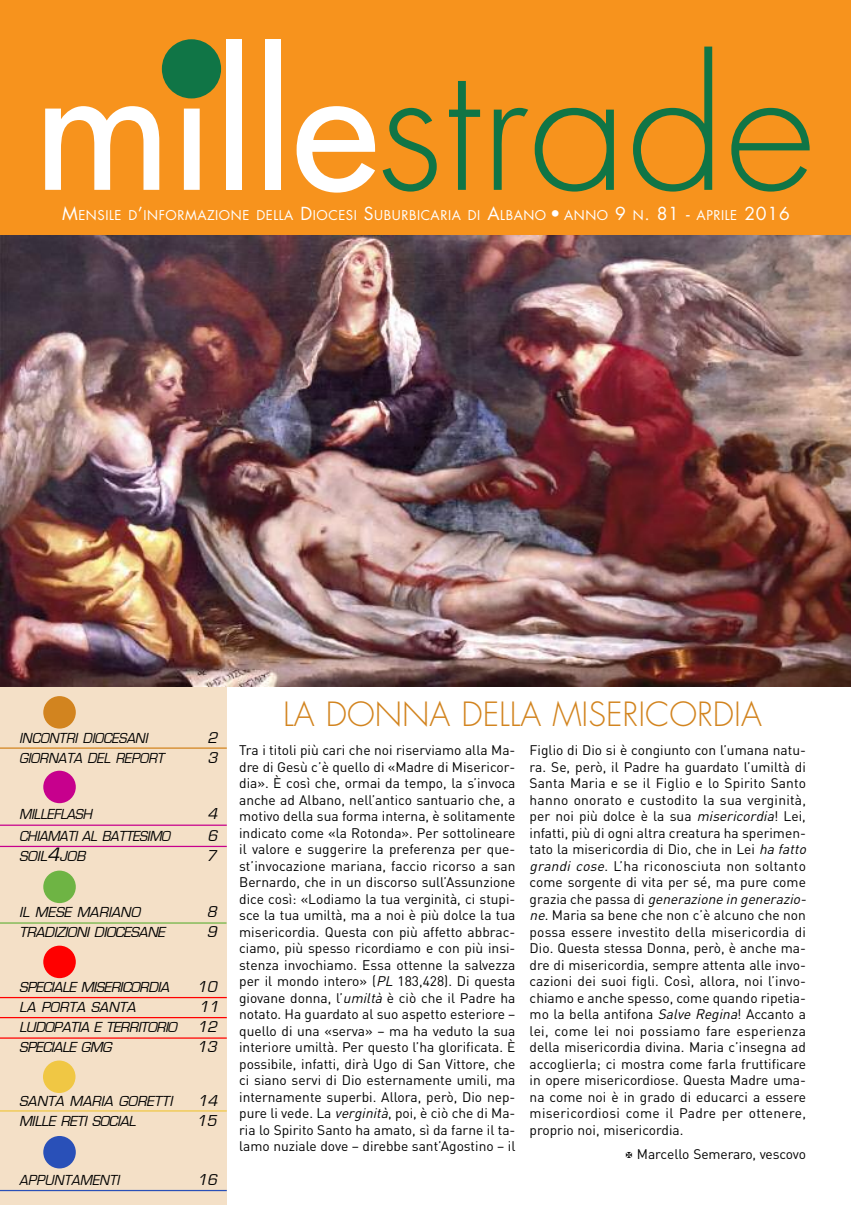
<style>
.page{position:relative;width:851px;height:1205px;background:#fff}
.page>*{position:absolute;margin:0;border:0;box-sizing:border-box;transform-origin:0 0}
.t1{font:300 32.5px "Futura Std";color:#d2841f}
.t2{font:italic 16.25px "Eurostile";color:#000}
.t3{font:italic 15px/20px "Eurostile";letter-spacing:-.025em;color:#000}
.t4{font:italic 15px "Eurostile";letter-spacing:-.025em;color:#000;scale:.95 1}
.t5{font:13.75px/16.5px "DIN";color:#000;text-align:justify}
.t6{font:13.12px "Futura Std";letter-spacing:.04em;color:#fff}
.s1{font-size:17.5px}
.s2{font-size:20px}
.s3{font-size:16.25px}
.s4{font-style:italic}
</style>
<div class="page">
<div style="left:0;top:648px;width:227px;height:557px;background:#f4e0c7"></div>
<div style="left:0;top:0;width:850px;height:236px;background:#f7931d"></div>
<svg style="left:45px;top:106px;width:114px;height:84px"></svg>
<svg style="left:181px;top:96px;width:22px;height:94px"></svg>
<div style="left:226px;top:39px;width:15px;height:151px;background:#fff"></div>
<div style="left:264px;top:39px;width:16px;height:151px;background:#fff"></div>
<svg style="left:296px;top:106px;width:79px;height:87px"></svg>
<svg style="left:382px;top:108px;width:54px;height:84px"></svg>
<svg style="left:449px;top:81px;width:31px;height:109px"></svg>
<svg style="left:493px;top:108px;width:35px;height:82px"></svg>
<svg style="left:534px;top:108px;width:79px;height:84px"></svg>
<svg style="left:633px;top:47px;width:79px;height:145px"></svg>
<svg style="left:731px;top:108px;width:78px;height:84px"></svg>
<div style="left:162px;top:39px;width:59px;height:59px;background:#107546;border-radius:50%"></div>
<img style="left:0;top:235px;width:850px;height:451px">
<div style="left:43px;top:1136px;width:33px;height:32px;background:#2950b8;border-radius:50%"></div>
<div style="left:43px;top:696px;width:33px;height:32px;background:#d2841f;border-radius:50%"></div>
<hr style="left:0;top:747px;width:227px;height:2px;background:#d2841f">
<hr style="left:0;top:1190px;width:227px;height:1px;background:#2950b8">
<div style="left:43px;top:771px;width:33px;height:32px;background:#c7008d;border-radius:50%"></div>
<hr style="left:0;top:824px;width:227px;height:2px;background:#c7008d">
<div style="left:43px;top:945px;width:33px;height:33px;background:#f00;border-radius:50%"></div>
<hr style="left:0;top:1017px;width:227px;height:1px;background:#f00">
<hr style="left:0;top:1037px;width:227px;height:1px;background:#f00">
<hr style="left:0;top:1110px;width:227px;height:1px;background:#f0c744">
<hr style="left:0;top:997px;width:227px;height:1px;background:#f00">
<div style="left:43px;top:870px;width:33px;height:33px;background:#6eb444;border-radius:50%"></div>
<hr style="left:0;top:922px;width:226px;height:1px;background:#6eb444">
<hr style="left:0;top:846px;width:227px;height:1px;background:#c7008d">
<div style="left:43px;top:1060px;width:32px;height:33px;background:#f0c744;border-radius:50%"></div>
<p class="t6" style="left:62px;top:209px;width:729px"><span class="s1">M</span>ENSILE D<span class="s1">’</span>INFORMAZIONE DELLA <span class="s1">D</span>IOCESI <span class="s1">S</span>UBURBICARIA DI <span class="s1">A</span>LBANO <span class="s1">•</span> ANNO <span class="s1">9</span> N<span class="s1">. 81 -</span> APRILE <span class="s1">2016</span></p>
<p class="t4" style="left:19px;top:731px;width:139px">INCONTRI DIOCESANI</p>
<p class="t2" style="left:207px;top:730px;width:15px">2</p>
<p class="t4" style="left:19px;top:751px;width:154px">GIORNATA DEL REPORT</p>
<p class="t2" style="left:207px;top:750px;width:15px">3</p>
<p class="t4" style="left:19px;top:807px;width:81px">MILLEFLASH</p>
<p class="t2" style="left:207px;top:806px;width:15px">4</p>
<p class="t4" style="left:19px;top:829px;width:163px">CHIAMATI AL BATTESIMO</p>
<p class="t2" style="left:207px;top:828px;width:15px">6</p>
<p class="t3" style="left:19px;top:846px;width:71px">SOIL<span class="s2">4</span>JOB</p>
<p class="t2" style="left:206px;top:848px;width:15px">7</p>
<p class="t3" style="left:19px;top:903px;width:125px">IL MESE MARIANO</p>
<p class="t2" style="left:207px;top:904px;width:15px">8</p>
<p class="t3" style="left:19px;top:923px;width:150px">TRADIZIONI DIOCESANE</p>
<p class="t2" style="left:207px;top:924px;width:15px">9</p>
<p class="t3" style="left:19px;top:977px;width:151px">SPECIALE MISERICORDIA</p>
<p class="t2" style="left:197px;top:979px;width:25px">10</p>
<p class="t3" style="left:19px;top:997px;width:118px">LA PORTA SANTA</p>
<p class="t2" style="left:199px;top:999px;width:25px">11</p>
<p class="t3" style="left:19px;top:1017px;width:203px">LUDOPATIA E TERRITORIO <span class="s3">12<br></span>SPECIALE GMG</p>
<p class="t2" style="left:197px;top:1039px;width:25px">13</p>
<p class="t3" style="left:19px;top:1092px;width:157px">SANTA MARIA GORETTI</p>
<p class="t2" style="left:197px;top:1093px;width:25px">14</p>
<p class="t3" style="left:19px;top:1112px;width:118px">MILLE RETI SOCIAL</p>
<p class="t2" style="left:196px;top:1113px;width:25px">15</p>
<p class="t4" style="left:19px;top:1172px;width:110px">APPUNTAMENTI</p>
<p class="t2" style="left:197px;top:1171px;width:25px">16</p>
<h1 class="t1" style="left:283px;top:699px;width:480px">LA DONNA DELLA MISERICORDIA</h1>
<p class="t5" style="left:239px;top:742px;width:278px">Tra i titoli più cari che noi riserviamo alla Ma&shy;dre di Gesù c’è quello di «Madre di Misericor&shy;dia». È così che, ormai da tempo, la s’invoca anche ad Albano, nell’antico santuario che, a motivo della sua forma interna, è solitamente indicato come «la Rotonda». Per sottolineare il valore e suggerire la preferenza per que&shy;st’invocazione mariana, faccio ricorso a san Bernardo, che in un discorso sull’Assunzione dice così: «Lodiamo la tua verginità, ci stupi&shy;sce la tua umiltà, ma a noi è più dolce la tua misericordia. Questa con più affetto abbrac&shy;ciamo, più spesso ricordiamo e con più insi&shy;stenza invochiamo. Essa ottenne la salvezza per il mondo intero» (<span class="s4">PL</span> 183,428). Di questa giovane donna, l’<span class="s4">umiltà</span> è ciò che il Padre ha notato. Ha guardato al suo aspetto esteriore – quello di una «serva» – ma ha veduto la sua interiore umiltà. Per questo l’ha glorificata. È possibile, infatti, dirà Ugo di San Vittore, che ci siano servi di Dio esternamente umili, ma internamente superbi. Allora, però, Dio nep&shy;pure li vede. La <span class="s4">verginità</span>, poi, è ciò che di Ma&shy;ria lo Spirito Santo ha amato, sì da farne il ta&shy;lamo nuziale dove – direbbe sant’Agostino – il</p>
<p class="t5" style="left:529px;top:742px;width:281px;text-align:left">Figlio di Dio si è congiunto con l’umana natu&shy;ra. Se, però, il Padre ha guardato l’umiltà di Santa Maria e se il Figlio e lo Spirito Santo hanno onorato e custodito la sua verginità, per noi più dolce è la sua <span class="s4">misericordia</span>! Lei, infatti, più di ogni altra creatura ha sperimen&shy;tato la misericordia di Dio, che in Lei <span class="s4">hafatto grandi cose</span>. L’ha riconosciuta non soltanto come sorgente di vita per sé, ma pure come g ra z i a c h e p a s s a d i <span class="s4">generazione in generazio&shy;ne</span>. Maria sa bene che non c’è alcuno che non possa essere investito della misericordia di Dio. Questa stessa Donna, però, è anche ma&shy;dre di misericordia, sempre attenta alle invo&shy;cazioni dei suoi figli. Così, allora, noi l’invo&shy;chiamo e anche spesso, come quando ripetia&shy;mo la bella antifona <span class="s4">Salve Regina</span>! Accanto a lei, come lei noi possiamo fare esperienza della misericordia divina. Maria c’insegna ad accoglierla; ci mostra come farla fruttificare in opere misericordiose. Questa Madre uma&shy;na come noi è in grado di educarci a essere misericordiosi come il Padre per ottenere, proprio noi, misericordia.</p>
<p class="t5" style="left:636px;top:1145px;width:171px">Marcello Semeraro, vescovo</p>
</div>
